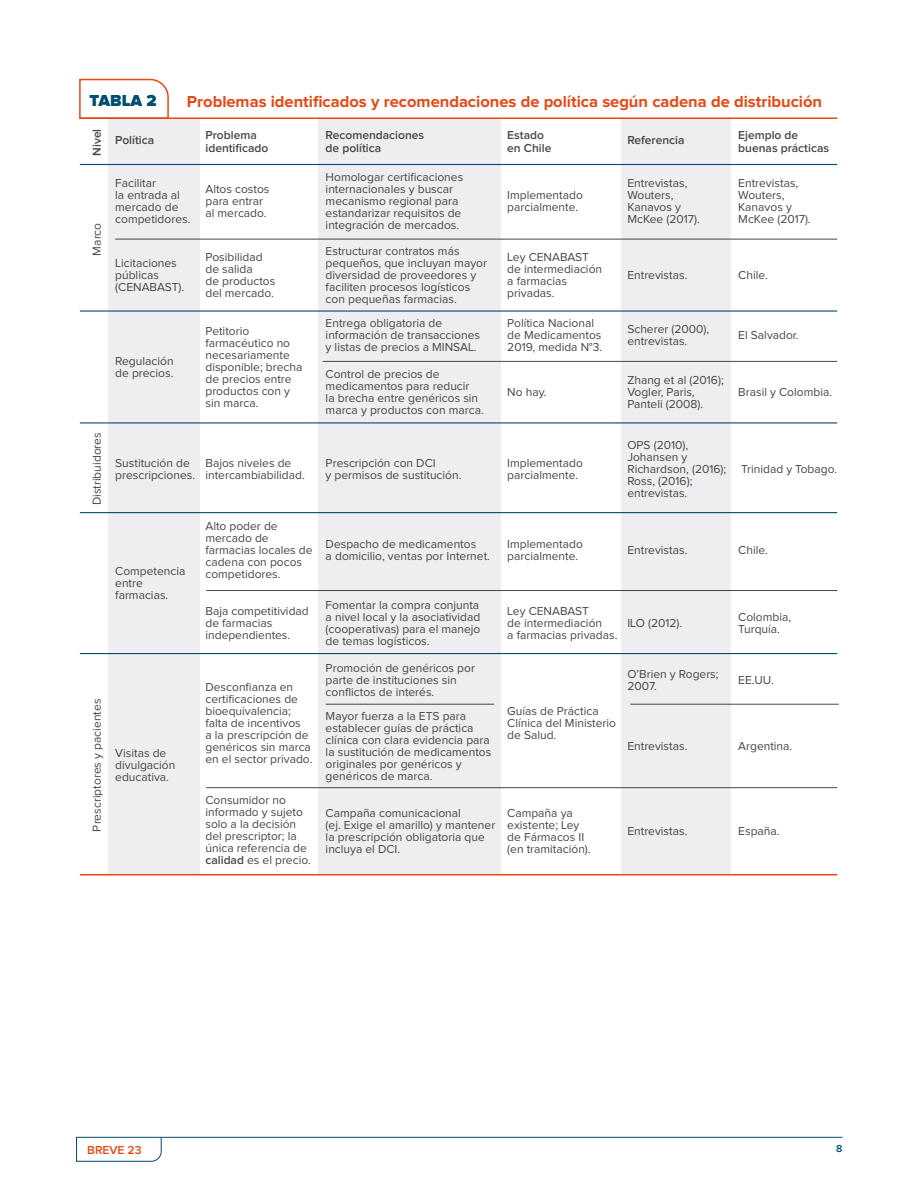
<style>
.page{position:relative;width:918px;height:1188px;background:#fff}
.page>*{position:absolute;margin:0;border:0;box-sizing:border-box;transform-origin:0 0}
.t1{font:700 16.5px "Proxima Nova";color:#e74815}
.t2{font:900 16.5px "Proxima Nova";color:#004d72}
.t3{font:12px/12px "Proxima Nova";color:#484644}
.t4{font:600 12px/13.5px "Proxima Nova";color:#484644}
.t5{font:600 12px "Proxima Nova";color:#e74815}
.t6{font:600 10.5px "Proxima Nova";color:#004d72}
.s1{font-weight:600}
</style>
<div class="page">
<svg style="left:76px;top:1137px;width:86px;height:25px"></svg>
<hr style="left:162px;top:1137px;width:681px;height:1px;background:#004d72">
<div style="left:108px;top:119px;width:92px;height:756px;background:#eeedef"></div>
<div style="left:621px;top:119px;width:110px;height:756px;background:#eeedef"></div>
<div style="left:318px;top:119px;width:182px;height:756px;background:#eeedef"></div>
<svg style="left:79px;top:78px;width:90px;height:41px"></svg>
<hr style="left:80px;top:117px;width:757px;height:2px;background:#e74815">
<hr style="left:80px;top:874px;width:757px;height:1px;background:#e74815">
<hr style="left:115px;top:239px;width:722px;height:1px;background:#484644">
<hr style="left:323px;top:361px;width:514px;height:1px;background:#484644">
<hr style="left:80px;top:164px;width:757px;height:1px;background:#004d72">
<hr style="left:80px;top:310px;width:757px;height:2px;background:#004d72">
<hr style="left:80px;top:422px;width:757px;height:1px;background:#004d72">
<hr style="left:80px;top:512px;width:757px;height:1px;background:#004d72">
<hr style="left:80px;top:653px;width:757px;height:1px;background:#004d72">
<hr style="left:206px;top:590px;width:631px;height:1px;background:#484644">
<hr style="left:206px;top:787px;width:631px;height:1px;background:#484644">
<hr style="left:326px;top:704px;width:168px;height:1px;background:#484644">
<hr style="left:630px;top:704px;width:209px;height:1px;background:#484644">
<h1 class="t2" style="left:90px;top:91px;width:68px">TABLA 2</h1>
<h1 class="t1" style="left:187px;top:92px;width:637px">Problemas identificados y recomendaciones de política según cadena de distribución</h1>
<p class="t4" style="left:115px;top:134px;width:40px">Política</p>
<p class="t4" style="left:627px;top:134px;width:59px">Referencia</p>
<p class="t4" style="left:738px;top:128px;width:92px">Ejemplo de buenas prácticas</p>
<p class="t4" style="left:90px;top:156px;width:29px;rotate:-90deg">Nivel</p>
<p class="t4" style="left:326px;top:128px;width:100px">Recomendaciones de política</p>
<p class="t4" style="left:205px;top:128px;width:64px">Problema identificado</p>
<p class="t4" style="left:507px;top:128px;width:38px">Estado</p>
<p class="t4" style="left:507px;top:142px;width:46px">en Chile</p>
<p class="t3" style="left:91px;top:256px;width:34px;rotate:-90deg">Marco</p>
<p class="t3" style="left:91px;top:505px;width:75px;rotate:-90deg">Distribuidores</p>
<p class="t3" style="left:91px;top:832px;width:134px;rotate:-90deg">Prescriptores y pacientes</p>
<p class="t3" style="left:326px;top:171px;width:139px">Homologar certificaciones internacionales y buscar mecanismo regional para estandarizar requisitos de integración de mercados.</p>
<p class="t3" style="left:115px;top:177px;width:77px">Facilitar<br>la entrada al mercado de competidores.</p>
<p class="t3" style="left:627px;top:177px;width:74px">Entrevistas,<br>Wouters,<br>Kanavos y<br>McKee (2017).</p>
<p class="t3" style="left:738px;top:177px;width:74px">Entrevistas,<br>Wouters,<br>Kanavos y<br>McKee (2017).</p>
<p class="t3" style="left:205px;top:183px;width:66px">Altos costos para entrar al mercado.</p>
<p class="t3" style="left:507px;top:189px;width:77px">Implementado parcialmente.</p>
<p class="t3" style="left:115px;top:258px;width:71px">Licitaciones públicas (CENABAST).</p>
<p class="t3" style="left:115px;top:355px;width:60px">Regulación de precios.</p>
<p class="t3" style="left:115px;top:457px;width:81px">Sustitución de prescripciones.</p>
<p class="t3" style="left:115px;top:566px;width:72px">Competencia entre farmacias.</p>
<p class="t3" style="left:115px;top:747px;width:62px">Visitas de divulgación educativa.</p>
<p class="t3" style="left:326px;top:246px;width:163px">Estructurar contratos más pequeños, que incluyan mayor diversidad de proveedores y faciliten procesos logísticos con pequeñas farmacias.</p>
<p class="t3" style="left:205px;top:252px;width:71px">Posibilidad de salida<br>de productos del mercado.</p>
<p class="t3" style="left:507px;top:252px;width:96px">Ley CENABAST de intermediación a farmacias privadas.</p>
<p class="t3" style="left:627px;top:270px;width:62px">Entrevistas.</p>
<p class="t3" style="left:738px;top:270px;width:31px">Chile.</p>
<p class="t3" style="left:205px;top:325px;width:98px">Petitorio farmacéutico no necesariamente disponible; brecha de precios entre productos con y sin marca.</p>
<p class="t3" style="left:507px;top:318px;width:96px">Política Nacional de Medicamentos<br>2019, medida N°3.</p>
<p class="t3" style="left:326px;top:318px;width:156px">Entrega obligatoria de información de transacciones y listas de precios a MINSAL.</p>
<p class="t3" style="left:627px;top:324px;width:83px">Scherer (2000), entrevistas.</p>
<p class="t3" style="left:738px;top:330px;width:62px">El Salvador.</p>
<p class="t3" style="left:326px;top:368px;width:160px">Control de precios de medicamentos para reducir<br>la brecha entre genéricos sin marca y productos con marca.</p>
<p class="t3" style="left:627px;top:374px;width:98px">Zhang et al (2016);<br>Vogler, Paris,<br>Panteli (2008).</p>
<p class="t3" style="left:507px;top:386px;width:41px">No hay.</p>
<p class="t3" style="left:738px;top:386px;width:95px">Brasil y Colombia.</p>
<p class="t3" style="left:326px;top:457px;width:137px">Prescripción con DCI<br>y permisos de sustitución.</p>
<p class="t3" style="left:205px;top:457px;width:101px">Bajos niveles de intercambiabilidad.</p>
<p class="t3" style="left:507px;top:457px;width:77px">Implementado parcialmente.</p>
<p class="t3" style="left:205px;top:520px;width:109px">Alto poder de mercado de farmacias locales de cadena con pocos competidores.</p>
<p class="t3" style="left:326px;top:538px;width:166px">Despacho de medicamentos<br>a domicilio, ventas por Internet.</p>
<p class="t3" style="left:507px;top:538px;width:77px">Implementado parcialmente.</p>
<p class="t3" style="left:326px;top:599px;width:156px;text-align:justify">Fomentar la compra conjunta a nivel local y la asociatividad (cooperativas) para el manejo de temas logísticos.</p>
<p class="t3" style="left:205px;top:605px;width:105px">Baja competitividad de farmacias independientes.</p>
<p class="t3" style="left:507px;top:605px;width:112px">Ley CENABAST<br>de intermediación<br>a farmacias privadas.</p>
<p class="t3" style="left:205px;top:681px;width:108px">Desconfianza en certificaciones de bioequivalencia; falta de incentivos<br>a la prescripción de genéricos sin marca en el sector privado.</p>
<p class="t3" style="left:205px;top:795px;width:107px">Consumidor no informado y sujeto solo a la decisión del prescriptor; la única referencia de <span class="s1">calidad</span> es el precio.</p>
<p class="t3" style="left:326px;top:662px;width:151px">Promoción de genéricos por parte de instituciones sin conflictos de interés.</p>
<p class="t3" style="left:326px;top:710px;width:167px">Mayor fuerza a la ETS para establecer guías de práctica clínica con clara evidencia para la sustitución de medicamentos originales por genéricos y genéricos de marca.</p>
<p class="t3" style="left:326px;top:807px;width:171px">Campaña comunicacional<br>(ej. Exige el amarillo) y mantener la prescripción obligatoria que incluya el DCI.</p>
<p class="t3" style="left:507px;top:705px;width:110px">Guías de Práctica<br>Clínica del Ministerio de Salud.</p>
<p class="t3" style="left:507px;top:807px;width:85px">Campaña ya existente; Ley de Fármacos II (en tramitación).</p>
<p class="t3" style="left:627px;top:439px;width:100px">OPS (2010),<br>Johansen y<br>Richardson, (2016);<br>Ross, (2016); entrevistas.</p>
<p class="t3" style="left:741px;top:463px;width:98px">Trinidad y Tobago.</p>
<p class="t3" style="left:627px;top:544px;width:62px">Entrevistas.</p>
<p class="t3" style="left:738px;top:544px;width:31px">Chile.</p>
<p class="t3" style="left:627px;top:617px;width:56px">ILO (2012).</p>
<p class="t3" style="left:738px;top:611px;width:54px">Colombia,<br>Turquía.</p>
<p class="t3" style="left:627px;top:668px;width:93px">O’Brien y Rogers;<br>2007.</p>
<p class="t3" style="left:738px;top:674px;width:37px">EE.UU.</p>
<p class="t3" style="left:627px;top:740px;width:62px">Entrevistas.</p>
<p class="t3" style="left:738px;top:740px;width:56px">Argentina.</p>
<p class="t3" style="left:627px;top:825px;width:62px">Entrevistas.</p>
<p class="t3" style="left:738px;top:825px;width:43px">España.</p>
<p class="t5" style="left:87px;top:1143px;width:56px">BREVE 23</p>
<p class="t6" style="left:836px;top:1143px;width:8px">8</p>
</div>
